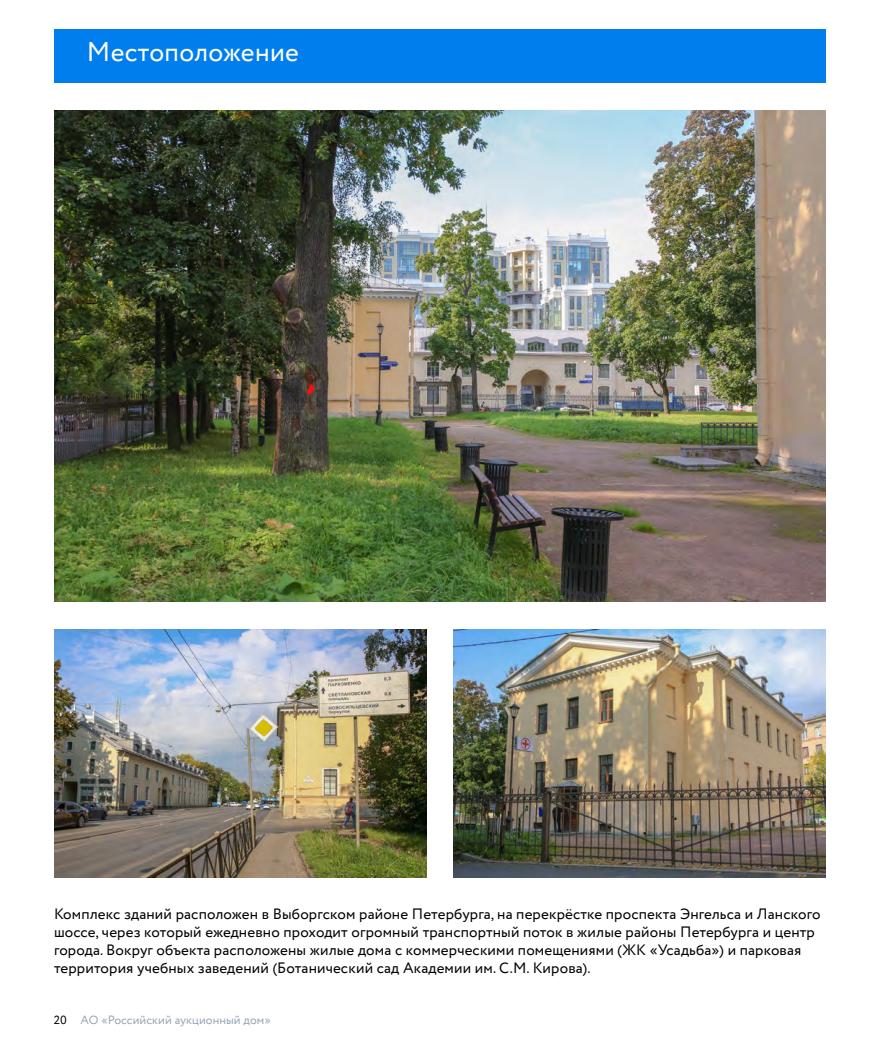
<style>
.page{position:relative;width:893px;height:1063px;background:#fff}
.page>*{position:absolute;margin:0;border:0;box-sizing:border-box;transform-origin:0 0}
.text_basic{font:27px "Circe";letter-spacing:.015em;color:#fff}
.text_basic-2{font:15px/18px "Circe";letter-spacing:.01em;color:#000}
.t1{font:12px "Circe";letter-spacing:.005em;color:#96a7b5}
.s1{color:#000}
</style>
<div class="page">
<div style="left:54px;top:30px;width:772px;height:53px;background:#007eee"></div>
<img style="left:54px;top:111px;width:771px;height:491px">
<svg style="left:306px;top:384px;width:9px;height:11px"></svg>
<img style="left:54px;top:629px;width:372px;height:249px">
<img style="left:453px;top:629px;width:372px;height:249px">
<p class="text_basic" style="left:87px;top:34px;width:214px">Местоположение</p>
<p class="text_basic-2" style="left:54px;top:906px;width:768px">Комплекс зданий расположен в Выборгском районе Петербурга, на перекрёстке проспекта Энгельса и Ланского шоссе, через который ежедневно проходит огромный транспортный поток в жилые районы Петербурга и центр города. Вокруг объекта расположены жилые дома с коммерческими помещениями (ЖК «Усадьба») и парковая территория учебных заведений (Ботанический сад Академии им. С.М. Кирова).</p>
<p class="t1" style="left:54px;top:1012px;width:218px"><span class="s1">20</span> АО «Российский аукционный дом»</p>
</div>
